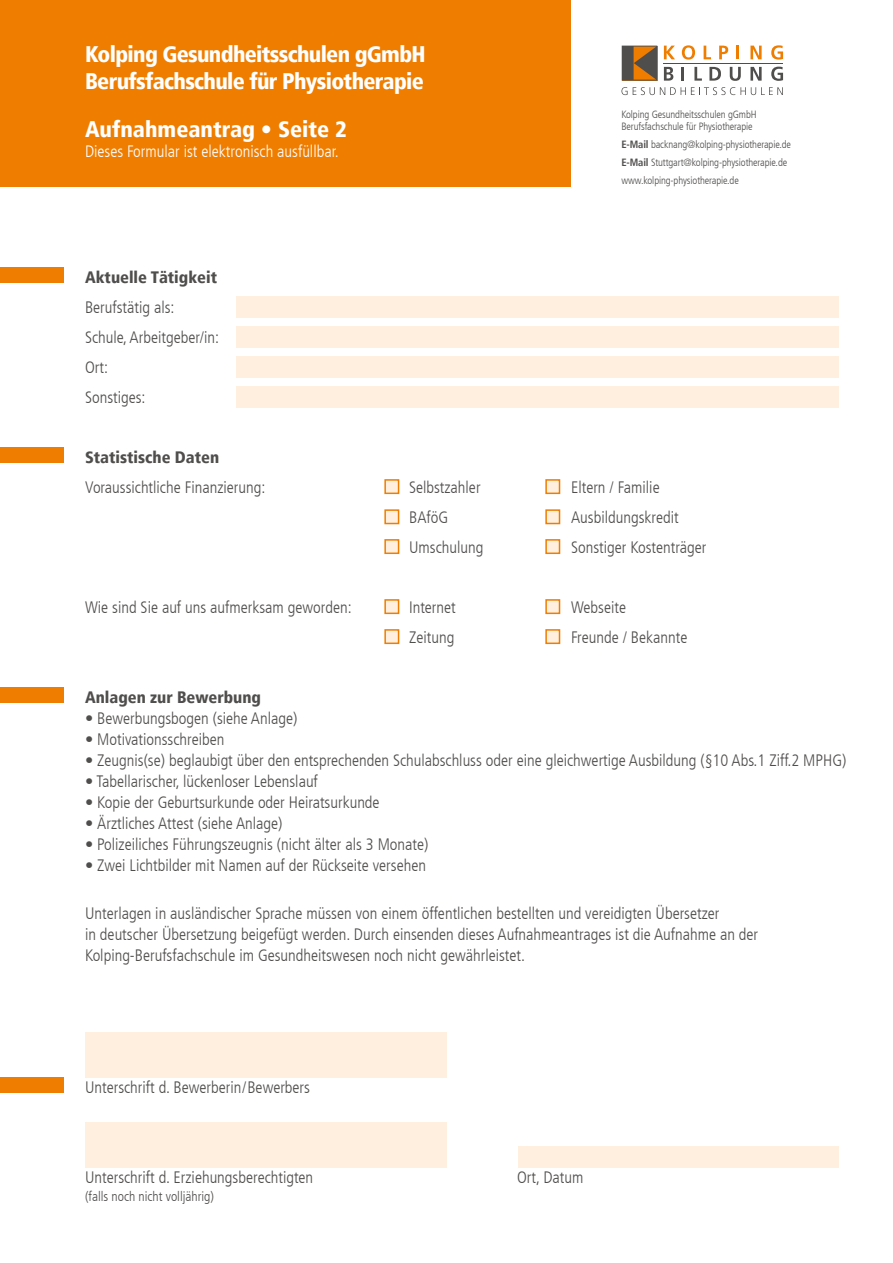
<style>
.page{position:relative;width:893px;height:1263px;background:#fff}
.page>*{position:absolute;margin:0;border:0;box-sizing:border-box;transform-origin:0 0}
.t1{font:900 condensed 22.5px/27px "Frutiger LT";letter-spacing:-.03em;color:#fff}
.t2{font:900 condensed 22.5px "Frutiger LT";color:#fff}
.t3{font:300 condensed 16.5px/30px "Frutiger LT";color:#504e4d}
.t4{font:900 condensed 16.5px "Frutiger LT";color:#504e4d}
.t5{font:300 condensed 16.5px "Frutiger LT";color:#fff}
.t6{font:300 condensed 13.5px "Frutiger LT";color:#504e4d}
.t7{font:300 condensed 10.5px/18px "Frutiger LT";letter-spacing:-.01em;color:#504e4d}
.s1{font-weight:700}
</style>
<div class="page">
<div style="left:0;top:0;width:571px;height:186px;background:#ef7d00"></div>
<div style="left:236px;top:386px;width:603px;height:21px;background:#feefde"></div>
<div style="left:236px;top:356px;width:603px;height:21px;background:#feefde"></div>
<div style="left:236px;top:326px;width:603px;height:21px;background:#feefde"></div>
<div style="left:236px;top:296px;width:603px;height:21px;background:#feefde"></div>
<div style="left:0;top:448px;width:64px;height:15px;background:#ef7d00"></div>
<div style="left:0;top:268px;width:64px;height:15px;background:#ef7d00"></div>
<div style="left:0;top:688px;width:64px;height:15px;background:#ef7d00"></div>
<div style="left:0;top:1078px;width:64px;height:15px;background:#ef7d00"></div>
<div style="left:519px;top:1146px;width:320px;height:22px;background:#feefde"></div>
<div style="left:85px;top:1123px;width:361px;height:45px;background:#feefde"></div>
<div style="left:85px;top:1033px;width:361px;height:45px;background:#feefde"></div>
<svg style="left:384px;top:479px;width:16px;height:16px"></svg>
<svg style="left:545px;top:479px;width:16px;height:16px"></svg>
<svg style="left:384px;top:509px;width:16px;height:16px"></svg>
<svg style="left:545px;top:509px;width:16px;height:16px"></svg>
<svg style="left:384px;top:539px;width:16px;height:15px"></svg>
<svg style="left:545px;top:539px;width:16px;height:15px"></svg>
<svg style="left:384px;top:599px;width:16px;height:16px"></svg>
<svg style="left:545px;top:599px;width:16px;height:16px"></svg>
<svg style="left:384px;top:629px;width:16px;height:16px"></svg>
<svg style="left:545px;top:629px;width:16px;height:16px"></svg>
<svg style="left:664px;top:46px;width:11px;height:13px"></svg>
<svg style="left:682px;top:45px;width:13px;height:15px"></svg>
<svg style="left:719px;top:46px;width:9px;height:13px"></svg>
<svg style="left:736px;top:46px;width:3px;height:13px"></svg>
<svg style="left:750px;top:46px;width:12px;height:13px"></svg>
<svg style="left:771px;top:45px;width:12px;height:15px"></svg>
<svg style="left:704px;top:46px;width:7px;height:13px"></svg>
<svg style="left:664px;top:67px;width:9px;height:14px"></svg>
<svg style="left:682px;top:67px;width:2px;height:14px"></svg>
<svg style="left:709px;top:67px;width:12px;height:14px"></svg>
<svg style="left:730px;top:67px;width:11px;height:14px"></svg>
<svg style="left:750px;top:67px;width:12px;height:14px"></svg>
<svg style="left:771px;top:67px;width:12px;height:14px"></svg>
<svg style="left:694px;top:67px;width:8px;height:14px"></svg>
<hr style="left:664px;top:63px;width:119px;height:1px;background:#504e4d">
<svg style="left:622px;top:46px;width:35px;height:35px"></svg>
<svg style="left:621px;top:87px;width:162px;height:8px"></svg>
<h1 class="t1" style="left:85px;top:41px;width:342px">Kolping Gesundheitsschulen gGmbH<br>Berufsfachschule für Physiotherapie</h1>
<h1 class="t2" style="left:85px;top:116px;width:263px">Aufnahmeantrag • Seite 2</h1>
<p class="t5" style="left:85px;top:142px;width:255px">Dieses Formular ist elektronisch ausfüllbar.</p>
<p class="t4" style="left:85px;top:267px;width:134px">Aktuelle Tätigkeit</p>
<p class="t3" style="left:85px;top:292px;width:136px">Berufstätig als:<br>Schule, Arbeitgeber/in:<br>Ort:<br>Sonstiges:</p>
<p class="t7" style="left:621px;top:108px;width:137px;line-height:12px">Kolping Gesundheitsschulen gGmbH<br>Berufsfachschule für Physiotherapie</p>
<p class="t7" style="left:621px;top:135px;width:171px"><span class="s1">E-Mail</span> backnang@kolping-physiotherapie.de<br><span class="s1">E-Mail</span> Stuttgart@kolping-physiotherapie.de www.kolping-physiotherapie.de</p>
<p class="t4" style="left:85px;top:447px;width:136px">Statistische Daten</p>
<p class="t3" style="left:85px;top:472px;width:182px">Voraussichtliche Finanzierung:</p>
<p class="t3" style="left:409px;top:472px;width:73px">Selbstzahler</p>
<p class="t3" style="left:571px;top:472px;width:90px">Eltern / Familie</p>
<p class="t3" style="left:409px;top:502px;width:41px">BAföG</p>
<p class="t3" style="left:571px;top:502px;width:109px">Ausbildungskredit</p>
<p class="t3" style="left:409px;top:532px;width:76px">Umschulung</p>
<p class="t3" style="left:571px;top:532px;width:137px">Sonstiger Kostenträger</p>
<p class="t3" style="left:85px;top:592px;width:268px">Wie sind Sie auf uns aufmerksam geworden:</p>
<p class="t3" style="left:409px;top:592px;width:48px">Internet</p>
<p class="t3" style="left:571px;top:592px;width:57px">Webseite</p>
<p class="t3" style="left:409px;top:622px;width:47px">Zeitung</p>
<p class="t3" style="left:571px;top:622px;width:118px">Freunde / Bekannte</p>
<p class="t4" style="left:85px;top:687px;width:178px">Anlagen zur Bewerbung</p>
<p class="t3" style="left:85px;top:703px;width:214px">• Bewerbungsbogen (siehe Anlage)</p>
<p class="t3" style="left:85px;top:724px;width:141px">• Motivationsschreiben</p>
<p class="t3" style="left:85px;top:745px;width:763px">• Zeugnis(se) beglaubigt über den entsprechenden Schulabschluss oder eine gleichwertige Ausbildung (§10 Abs.1 Ziff.2 MPHG)</p>
<p class="t3" style="left:85px;top:766px;width:234px">• Tabellarischer, lückenloser Lebenslauf</p>
<p class="t3" style="left:85px;top:787px;width:296px">• Kopie der Geburtsurkunde oder Heiratsurkunde</p>
<p class="t3" style="left:85px;top:808px;width:199px">• Ärztliches Attest (siehe Anlage)</p>
<p class="t3" style="left:85px;top:829px;width:345px">• Polizeiliches Führungszeugnis (nicht älter als 3 Monate)</p>
<p class="t3" style="left:85px;top:850px;width:342px">• Zwei Lichtbilder mit Namen auf der Rückseite versehen</p>
<p class="t3" style="left:85px;top:903px;width:675px;line-height:21px">Unterlagen in ausländischer Sprache müssen von einem öffentlichen bestellten und vereidigten Übersetzer<br>in deutscher Übersetzung beigefügt werden. Durch einsenden dieses Aufnahmeantrages ist die Aufnahme an der<br>Kolping-Berufsfachschule im Gesundheitswesen noch nicht gewährleistet.</p>
<p class="t3" style="left:85px;top:1072px;width:227px">Unterschrift d. Bewerberin/Bewerbers</p>
<p class="t3" style="left:85px;top:1162px;width:230px">Unterschrift d. Erziehungsberechtigten</p>
<p class="t3" style="left:517px;top:1162px;width:68px">Ort, Datum</p>
<p class="t6" style="left:85px;top:1188px;width:131px">(falls noch nicht volljährig)</p>
</div>
